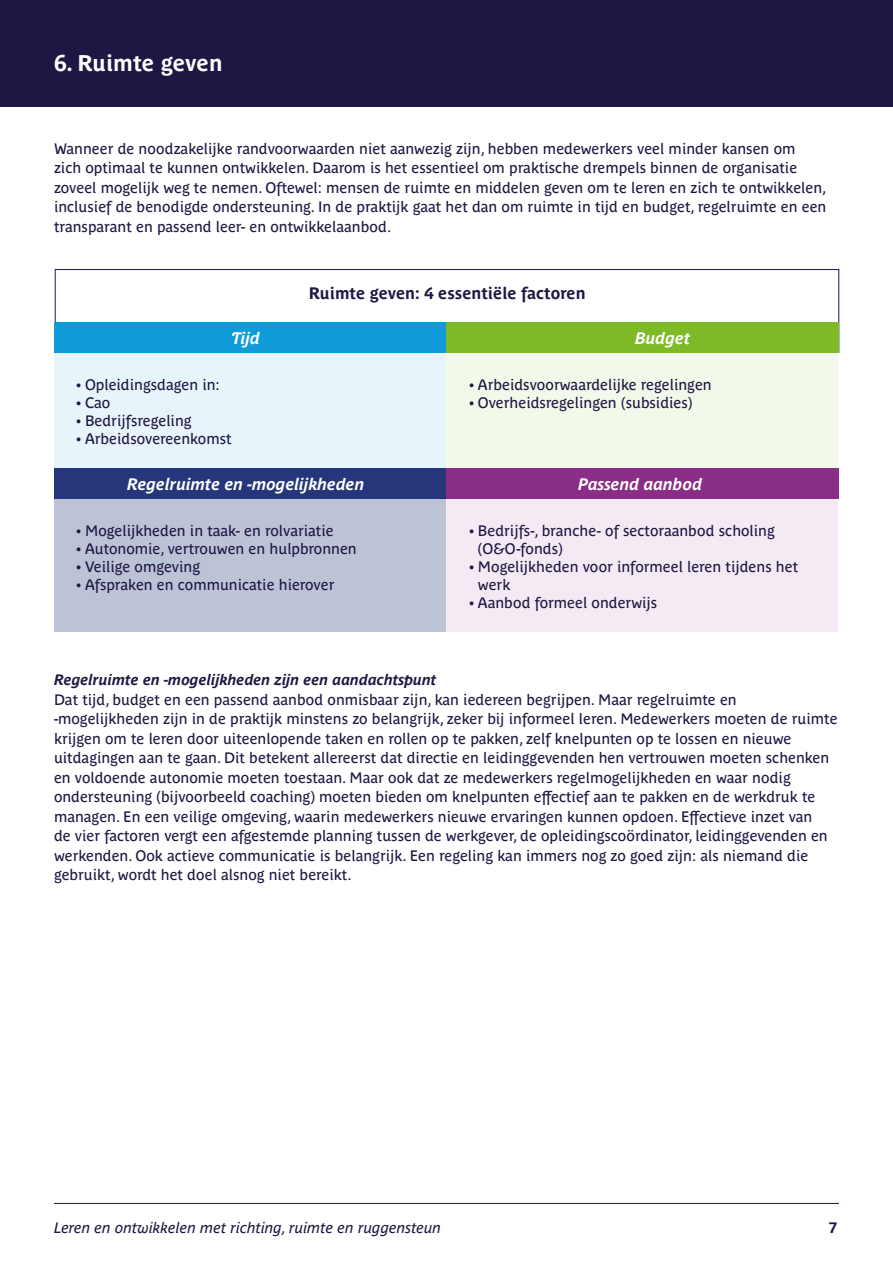
<style>
.page{position:relative;width:893px;height:1263px;background:#fff}
.page>*{position:absolute;margin:0;border:0;box-sizing:border-box;transform-origin:0 0}
.t1{font:700 22.5px "Parisine Plus Std";color:#fff}
.t2{font:italic 700 16.5px "Parisine Plus Std";color:#fff}
.t3{font:700 16.5px "Parisine Plus Std";color:#1f1643}
.t4{font:15px/19.5px "Parisine Plus Std";color:#1f1643}
.t5{font:italic 15px "Parisine Plus Std";color:#1f1643}
.t6{font:italic 700 15px "Parisine Plus Std";color:#1f1643}
.t7{font:700 15px "Parisine Plus Std";color:#1f1643}
</style>
<div class="page">
<hr style="left:54px;top:1203px;width:785px;height:1px;background:#1f1643">
<div style="left:0;top:0;width:893px;height:106px;background:#1f1643"></div>
<div style="left:55px;top:269px;width:784px;height:83px;border:1px solid #1f1643"></div>
<div style="left:54px;top:322px;width:392px;height:187px;background:#e7f5fb"></div>
<div style="left:54px;top:468px;width:392px;height:163px;background:#bdc3d7"></div>
<div style="left:446px;top:322px;width:392px;height:187px;background:#f2f8ea"></div>
<div style="left:446px;top:468px;width:392px;height:163px;background:#f3eaf3"></div>
<div style="left:54px;top:322px;width:392px;height:30px;background:#0f9bd8"></div>
<div style="left:54px;top:468px;width:394px;height:30px;background:#25377a"></div>
<div style="left:446px;top:322px;width:393px;height:30px;background:#7eb928"></div>
<div style="left:446px;top:468px;width:393px;height:30px;background:#8a2d87"></div>
<p class="t1" style="left:54px;top:50px;width:170px">6. Ruimte geven</p>
<p class="t4" style="left:54px;top:139px;width:774px">Wanneer de noodzakelijke randvoorwaarden niet aanwezig zijn, hebben medewerkers veel minder kansen om zich optimaal te kunnen ontwikkelen. Daarom is het essentieel om praktische drempels binnen de organisatie zoveel mogelijk weg te nemen. Oftewel: mensen de ruimte en middelen geven om te leren en zich te ontwikkelen, inclusief de benodigde ondersteuning. In de praktijk gaat het dan om ruimte in tijd en budget, regelruimte en een transparant en passend leer- en ontwikkelaanbod.</p>
<p class="t2" style="left:231px;top:328px;width:30px">Tijd</p>
<p class="t4" style="left:77px;top:375px;width:145px">• Opleidingsdagen in:</p>
<p class="t4" style="left:77px;top:393px;width:35px">• Cao</p>
<p class="t4" style="left:77px;top:411px;width:117px">• Bedrijfsregeling</p>
<p class="t4" style="left:77px;top:429px;width:157px">• Arbeidsovereenkomst</p>
<p class="t3" style="left:309px;top:284px;width:278px">Ruimte geven: 4 essentiële factoren</p>
<p class="t2" style="left:635px;top:328px;width:57px">Budget</p>
<p class="t4" style="left:469px;top:375px;width:244px">• Arbeidsvoorwaardelijke regelingen</p>
<p class="t4" style="left:469px;top:393px;width:225px">• Overheidsregelingen (subsidies)</p>
<p class="t2" style="left:127px;top:474px;width:239px">Regelruimte en -mogelijkheden</p>
<p class="t4" style="left:77px;top:521px;width:259px">• Mogelijkheden in taak- en rolvariatie</p>
<p class="t4" style="left:77px;top:539px;width:282px">• Autonomie, vertrouwen en hulpbronnen</p>
<p class="t4" style="left:77px;top:557px;width:125px">• Veilige omgeving</p>
<p class="t4" style="left:77px;top:575px;width:259px">• Afspraken en communicatie hierover</p>
<p class="t2" style="left:578px;top:474px;width:126px">Passend aanbod</p>
<p class="t4" style="left:478px;top:521px;width:298px;line-height:18px;text-indent:-9px">• Bedrijfs-, branche- of sectoraanbod scholing (O&amp;O-fonds)</p>
<p class="t4" style="left:478px;top:557px;width:322px;line-height:18px;text-indent:-9px">• Mogelijkheden voor informeel leren tijdens het werk</p>
<p class="t4" style="left:469px;top:593px;width:189px">• Aanbod formeel onderwijs</p>
<p class="t6" style="left:54px;top:671px;width:384px">Regelruimte en -mogelijkheden zijn een aandachtspunt</p>
<p class="t4" style="left:54px;top:690px;width:785px">Dat tijd, budget en een passend aanbod onmisbaar zijn, kan iedereen begrijpen. Maar regelruimte en -mogelijkheden zijn in de praktijk minstens zo belangrijk, zeker bij informeel leren. Medewerkers moeten de ruimte krijgen om te leren door uiteenlopende taken en rollen op te pakken, zelf knelpunten op te lossen en nieuwe uitdagingen aan te gaan. Dit betekent allereerst dat directie en leidinggevenden hen vertrouwen moeten schenken en voldoende autonomie moeten toestaan. Maar ook dat ze medewerkers regelmogelijkheden en waar nodig ondersteuning (bijvoorbeeld coaching) moeten bieden om knelpunten effectief aan te pakken en de werkdruk te managen. En een veilige omgeving, waarin medewerkers nieuwe ervaringen kunnen opdoen. Effectieve inzet van<br>de vier factoren vergt een afgestemde planning tussen de werkgever, de opleidingscoördinator, leidinggevenden en werkenden. Ook actieve communicatie is belangrijk. Een regeling kan immers nog zo goed zijn: als niemand die gebruikt, wordt het doel alsnog niet bereikt.</p>
<p class="t5" style="left:54px;top:1219px;width:389px">Leren en ontwikkelen met richting, ruimte en ruggensteun</p>
<p class="t7" style="left:829px;top:1219px;width:10px">7</p>
</div>
